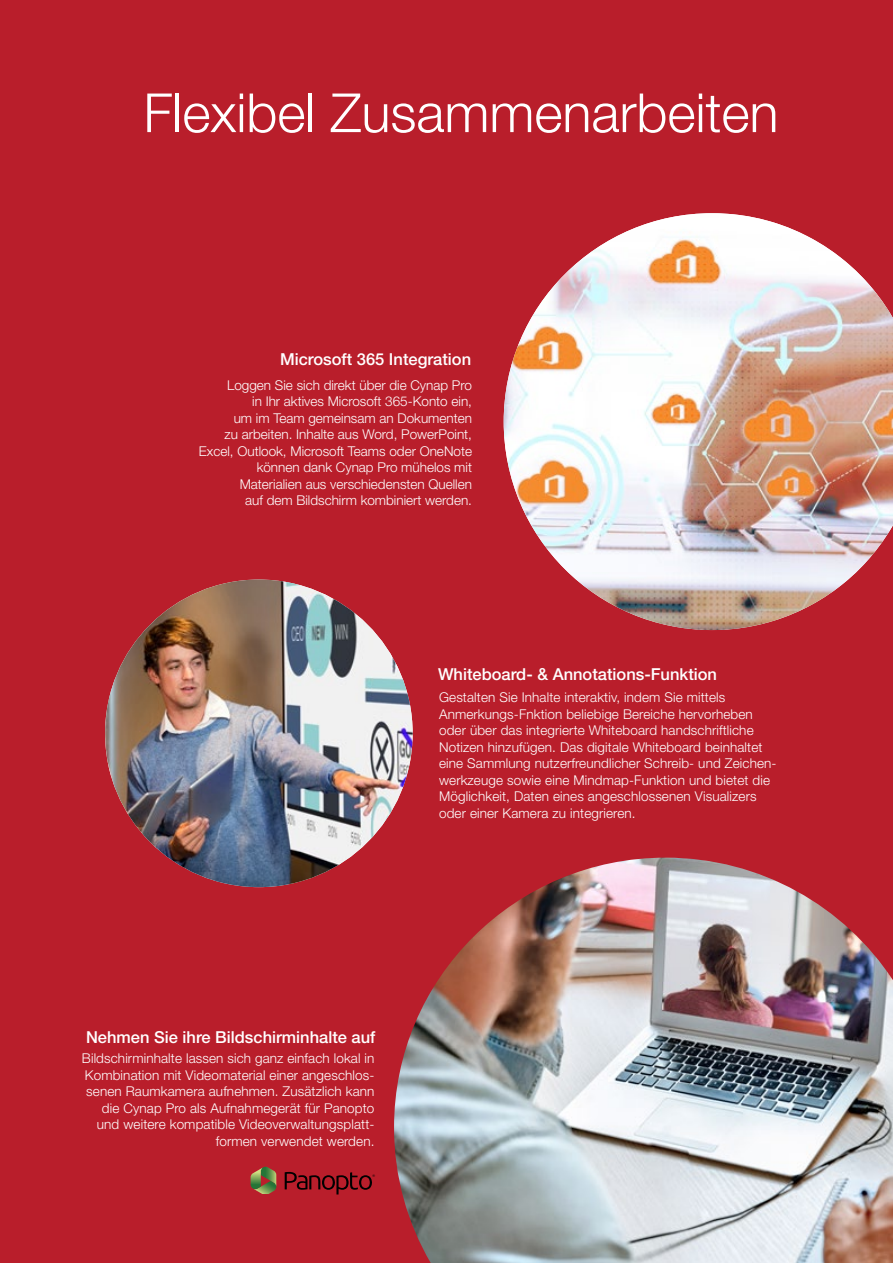
<style>
.page{position:relative;width:893px;height:1263px;background:#b91e2b}
.page>*{position:absolute;margin:0;border:0;box-sizing:border-box;transform-origin:0 0}
.t1{font:300 54px "Helvetica Neue LT Pro";color:#fff}
.t2{font:500 16.5px "Helvetica Neue LT Pro";color:#fff}
.t3{font:300 13.5px/16.5px "Helvetica Neue LT Pro";letter-spacing:.01em;color:#fff;text-align:right}
.t4{font:5.1px "Myriad Set Pro Text";color:#000}
</style>
<div class="page">
<img style="left:504px;top:213px;width:389px;height:417px">
<img style="left:105px;top:579px;width:308px;height:308px;border-radius:154px">
<img style="left:394px;top:858px;width:499px;height:405px">
<svg style="left:251px;top:1167px;width:25px;height:27px"></svg>
<svg style="left:285px;top:1172px;width:87px;height:22px"></svg>
<h1 class="t1" style="left:143px;top:80px;width:637px">Flexibel Zusammenarbeiten</h1>
<p class="t2" style="left:280px;top:350px;width:193px">Microsoft 365 Integration</p>
<p class="t3" style="left:199px;top:377px;width:275px">Loggen Sie sich direkt über die Cynap Pro<br>in Ihr aktives Microsoft 365-Konto ein,<br>um im Team gemeinsam an Dokumenten<br>zu arbeiten. Inhalte aus Word, PowerPoint, Excel, Outlook, Microsoft Teams oder OneNote können dank Cynap Pro mühelos mit Materialien aus verschiedensten Quellen<br>auf dem Bildschirm kombiniert werden.</p>
<p class="t2" style="left:438px;top:665px;width:281px">Whiteboard- &amp; Annotations-Funktion</p>
<p class="t3" style="left:439px;top:689px;width:339px;text-align:left">Gestalten Sie Inhalte interaktiv, indem Sie mittels Anmerkungs-Fnktion beliebige Bereiche hervorheben oder über das integrierte Whiteboard handschriftliche Notizen hinzufügen. Das digitale Whiteboard beinhaltet eine Sammlung nutzerfreundlicher Schreib- und Zeichen&shy;werkzeuge sowie eine Mindmap-Funktion und bietet die Möglichkeit, Daten eines angeschlossenen Visualizers oder einer Kamera zu integrieren.</p>
<p class="t2" style="left:86px;top:1027px;width:291px">Nehmen Sie ihre Bildschirminhalte auf</p>
<p class="t3" style="left:82px;top:1050px;width:294px">Bildschirminhalte lassen sich ganz einfach lokal in Kombination mit Videomaterial einer angeschlos&shy;senen Raumkamera aufnehmen. Zusätzlich kann die Cynap Pro als Aufnahmegerät für Panopto und weitere kompatible Videoverwaltungsplatt&shy;formen verwendet werden.</p>
<p class="t4" style="left:373px;top:1172px;width:4px">®</p>
</div>
